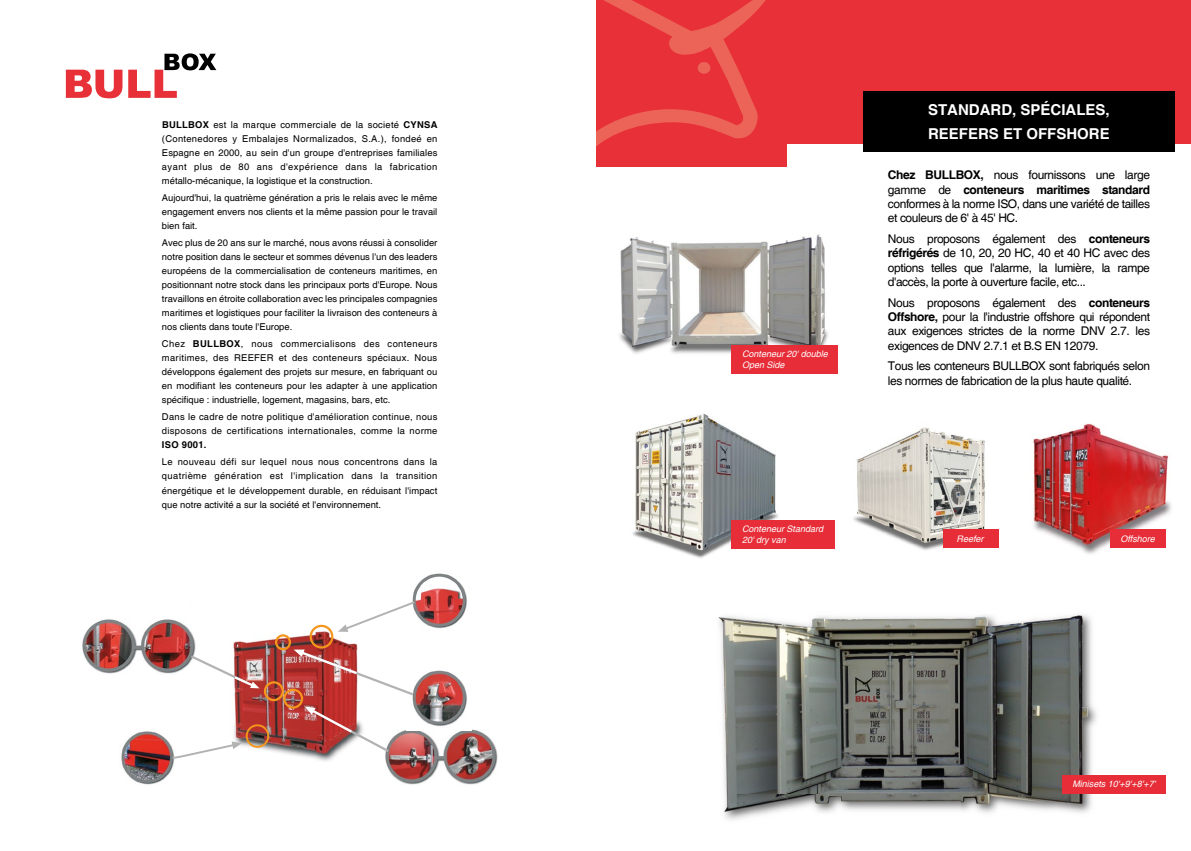
<style>
.page{position:relative;width:1191px;height:851px;background:#fff}
.page>*{position:absolute;margin:0;border:0;box-sizing:border-box;transform-origin:0 0}
.t1{font:700 15px/24px "Helvetica";color:#fff}
.t2{font:12px/14.4px "Helvetica";letter-spacing:-.035em;color:#000;text-align:justify}
.t3{font:9.4px/14px "Helvetica";color:#000;text-align:justify}
.t4{font:9.4px/14px "Helvetica";letter-spacing:.035em;color:#000}
.t5{font:700 9.4px "Helvetica";letter-spacing:.03em;color:#000}
.t6{font:italic 9px/10.8px "Helvetica";color:#fff}
.s1{font-weight:700}
</style>
<div class="page">
<img style="left:718px;top:614px;width:383px;height:206px">
<div style="left:595px;top:0;width:596px;height:143px;background:#e73037"></div>
<div style="left:595px;top:124px;width:192px;height:43px;background:#e73037"></div>
<svg style="left:595px;top:0;width:171px;height:162px"></svg>
<div style="left:697px;top:62px;width:13px;height:12px;background:#ec6357;border-radius:50%"></div>
<img style="left:632px;top:413px;width:147px;height:145px">
<img style="left:619px;top:234px;width:219px;height:127px">
<div style="left:863px;top:91px;width:311px;height:61px;background:#000"></div>
<img style="left:853px;top:427px;width:144px;height:123px">
<img style="left:1033px;top:423px;width:139px;height:131px">
<div style="left:731px;top:520px;width:104px;height:29px;background:#e62d38"></div>
<div style="left:731px;top:345px;width:106px;height:29px;background:#e62d38"></div>
<div style="left:1062px;top:775px;width:103px;height:18px;background:#e62d38"></div>
<div style="left:1110px;top:529px;width:55px;height:18px;background:#e62d38"></div>
<div style="left:943px;top:529px;width:55px;height:18px;background:#e62d38"></div>
<svg style="left:66px;top:70px;width:56px;height:28px"></svg>
<svg style="left:128px;top:53px;width:88px;height:45px"></svg>
<img style="left:233px;top:627px;width:125px;height:134px">
<img style="left:121px;top:731px;width:54px;height:54px">
<div style="left:310px;top:624px;width:23px;height:24px;border:2px solid #f4961b;border-radius:50%"></div>
<div style="left:275px;top:634px;width:16px;height:16px;border:2px solid #f4961b;border-radius:50%"></div>
<div style="left:264px;top:681px;width:20px;height:20px;border:2px solid #f4961b;border-radius:50%"></div>
<div style="left:283px;top:688px;width:20px;height:20px;border:2px solid #f4961b;border-radius:50%"></div>
<img style="left:412px;top:573px;width:55px;height:56px">
<img style="left:385px;top:729px;width:113px;height:56px">
<img style="left:82px;top:619px;width:114px;height:55px">
<svg style="left:338px;top:599px;width:79px;height:32px"></svg>
<svg style="left:304px;top:704px;width:87px;height:50px"></svg>
<img style="left:406px;top:670px;width:66px;height:60px">
<svg style="left:293px;top:647px;width:123px;height:50px"></svg>
<svg style="left:188px;top:653px;width:71px;height:35px"></svg>
<div style="left:246px;top:724px;width:23px;height:23px;border:2px solid #f4961b;border-radius:50%"></div>
<svg style="left:171px;top:741px;width:71px;height:18px"></svg>
<p class="t3" style="left:162px;top:119px;width:277px"><span class="s1">BULLBOX</span> est la marque commerciale de la societé <span class="s1">CYNSA </span>(Contenedores y Embalajes Normalizados, S.A.), fondeé en Espagne en 2000, au sein d'un groupe d'entreprises familiales ayant plus de 80 ans d'expérience dans la fabrication métallo-mécanique, la logistique et la construction.</p>
<p class="t3" style="left:162px;top:192px;width:277px">Aujourd'hui, la quatrième génération a pris le relais avec le même engagement envers nos clients et la même passion pour le travail bien fait.</p>
<p class="t3" style="left:162px;top:237px;width:277px">Avec plus de 20 ans sur le marché, nous avons réussi à consolider notre position dans le secteur et sommes dévenus l'un des leaders européens de la commercialisation de conteneurs maritimes, en positionnant notre stock dans les principaux ports d'Europe. Nous travaillons en étroite collaboration avec les principales compagnies maritimes et logistiques pour faciliter la livraison des conteneurs à nos clients dans toute l'Europe.</p>
<p class="t3" style="left:162px;top:338px;width:277px">Chez <span class="s1">BULLBOX</span>, nous commercialisons des conteneurs maritimes, des REEFER et des conteneurs spéciaux. Nous développons également des projets sur mesure, en fabriquant ou en modifiant les conteneurs pour les adapter à une application spécifique : industrielle, logement, magasins, bars, etc.</p>
<p class="t4" style="left:162px;top:411px;width:277px">Dans le cadre de notre politique d'amélioration continue, nous disposons de certifications internationales, comme la norme</p>
<p class="t5" style="left:162px;top:439px;width:46px">ISO 9001.</p>
<p class="t3" style="left:162px;top:456px;width:277px">Le nouveau défi sur lequel nous nous concentrons dans la quatrième génération est l'implication dans la transition énergétique et le développement durable, en réduisant l'impact que notre activité a sur la société et l'environnement.</p>
<p class="t6" style="left:742px;top:349px;width:87px">Conteneur 20' double<br>Open Side</p>
<p class="t6" style="left:742px;top:524px;width:83px">Conteneur Standard<br>20' dry van</p>
<h1 class="t1" style="left:928px;top:99px;width:183px">STANDARD, SPÉCIALES,<br>REEFERS ET OFFSHORE</h1>
<p class="t2" style="left:888px;top:169px;width:264px"><span class="s1">Chez BULLBOX,</span> nous fournissons une large gamme de <span class="s1">conteneurs maritimes standard </span>conformes à la norme ISO, dans une variété de tailles et couleurs de 6' à 45' HC.</p>
<p class="t2" style="left:888px;top:232px;width:264px">Nous proposons également des <span class="s1">conteneurs réfrigérés</span> de 10, 20, 20 HC, 40 et 40 HC avec des options telles que l'alarme, la lumière, la rampe d'accès, la porte à ouverture facile, etc...</p>
<p class="t2" style="left:888px;top:296px;width:264px">Nous proposons également des <span class="s1">conteneurs Offshore,</span> pour la l'industrie offshore qui répondent aux exigences strictes de la norme DNV 2.7. les exigences de DNV 2.7.1 et B.S EN 12079.</p>
<p class="t2" style="left:888px;top:360px;width:264px">Tous les conteneurs BULLBOX sont fabriqués selon les normes de fabrication de la plus haute qualité.</p>
<p class="t6" style="left:956px;top:533px;width:29px">Reefer</p>
<p class="t6" style="left:1120px;top:533px;width:36px">Offshore</p>
<p class="t6" style="left:1072px;top:779px;width:85px">Minisets 10'+9'+8'+7'</p>
</div>
